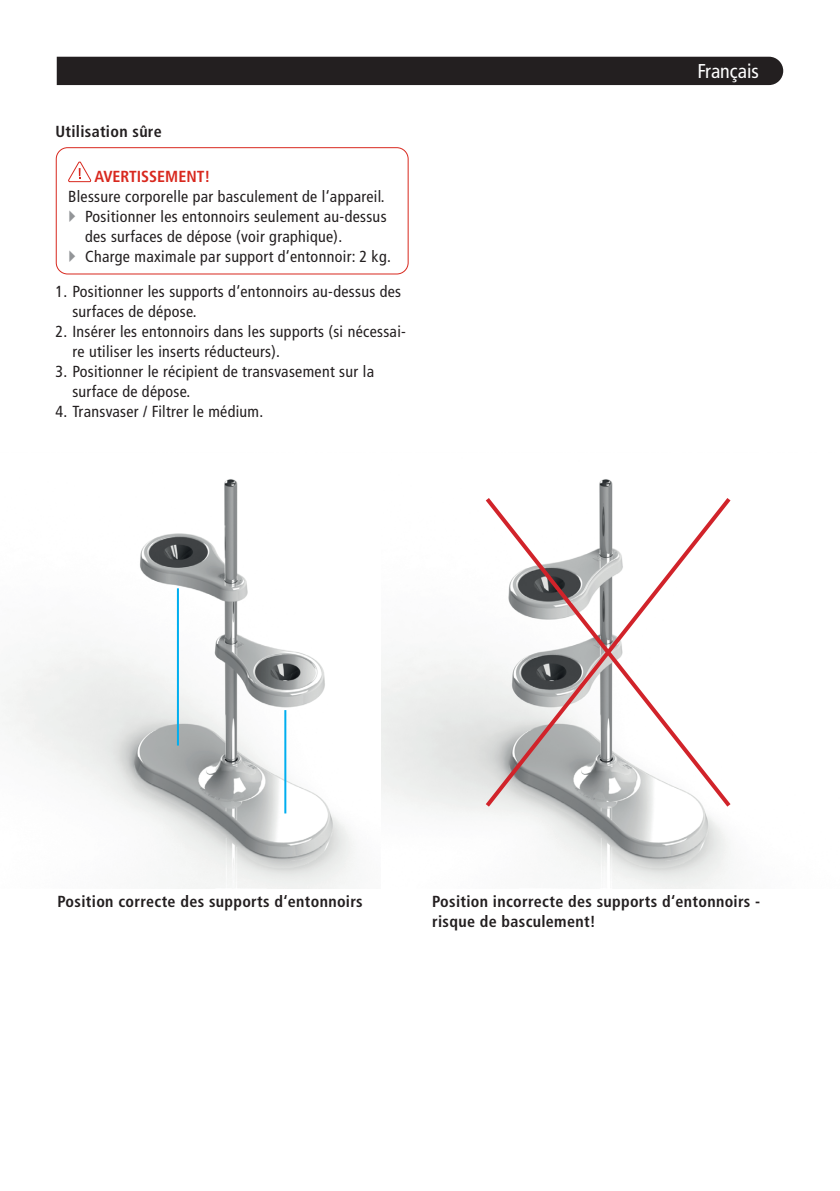
<style>
.page{position:relative;width:840px;height:1191px;background:#fff}
.page>*{position:absolute;margin:0;border:0;box-sizing:border-box;transform-origin:0 0}
.t1{font:condensed 20px "Frutiger LT Pro";color:#fff}
.t2{font:condensed 16px/20px "Frutiger LT Pro";letter-spacing:.02em;color:#231f20}
.t3{font:700 condensed 16px/20px "Frutiger LT Pro";letter-spacing:.02em;color:#231f20}
.t4{font:700 condensed 16px "Frutiger LT Pro";color:#d8281e}
</style>
<div class="page">
<div style="left:57px;top:57px;width:725px;height:28px;background:#231f20"></div>
<svg style="left:68px;top:162px;width:23px;height:20px"></svg>
<div style="left:56px;top:147px;width:352px;height:127px;border:1px solid #d8281e;border-radius:11px"></div>
<img style="left:1px;top:479px;width:354px;height:409px">
<img style="left:381px;top:479px;width:348px;height:409px">
<svg style="left:481px;top:493px;width:250px;height:318px"></svg>
<hr style="left:177px;top:588px;width:2px;height:157px;background:#00aeef">
<hr style="left:284px;top:710px;width:2px;height:103px;background:#00aeef">
<p class="t3" style="left:55px;top:121px;width:108px">Utilisation sûre</p>
<p class="t4" style="left:94px;top:167px;width:117px">AVERTISSEMENT!</p>
<p class="t2" style="left:85px;top:187px;width:307px;text-indent:-17px">Blessure corporelle par basculement de l‘appareil.<br>Positionner les entonnoirs seulement au-dessus des surfaces de dépose (voir graphique).<br>Charge maximale par support d‘entonnoir: 2 kg.</p>
<p class="t2" style="left:72px;top:281px;width:330px;text-indent:-17px">1. Positionner les supports d‘entonnoirs au-dessus des surfaces de dépose.</p>
<p class="t2" style="left:72px;top:321px;width:335px;text-indent:-17px">2. Insérer les entonnoirs dans les supports (si nécessai&shy;re utiliser les inserts réducteurs).</p>
<p class="t2" style="left:72px;top:361px;width:303px;text-indent:-17px">3. Positionner le récipient de transvasement sur la surface de dépose.</p>
<p class="t2" style="left:55px;top:401px;width:209px">4. Transvaser / Filtrer le médium.</p>
<p class="t1" style="left:697px;top:60px;width:63px">Français</p>
<p class="t3" style="left:58px;top:891px;width:306px">Position correcte des supports d‘entonnoirs</p>
<p class="t3" style="left:432px;top:891px;width:329px">Position incorrecte des supports d‘entonnoirs - risque de basculement!</p>
</div>
